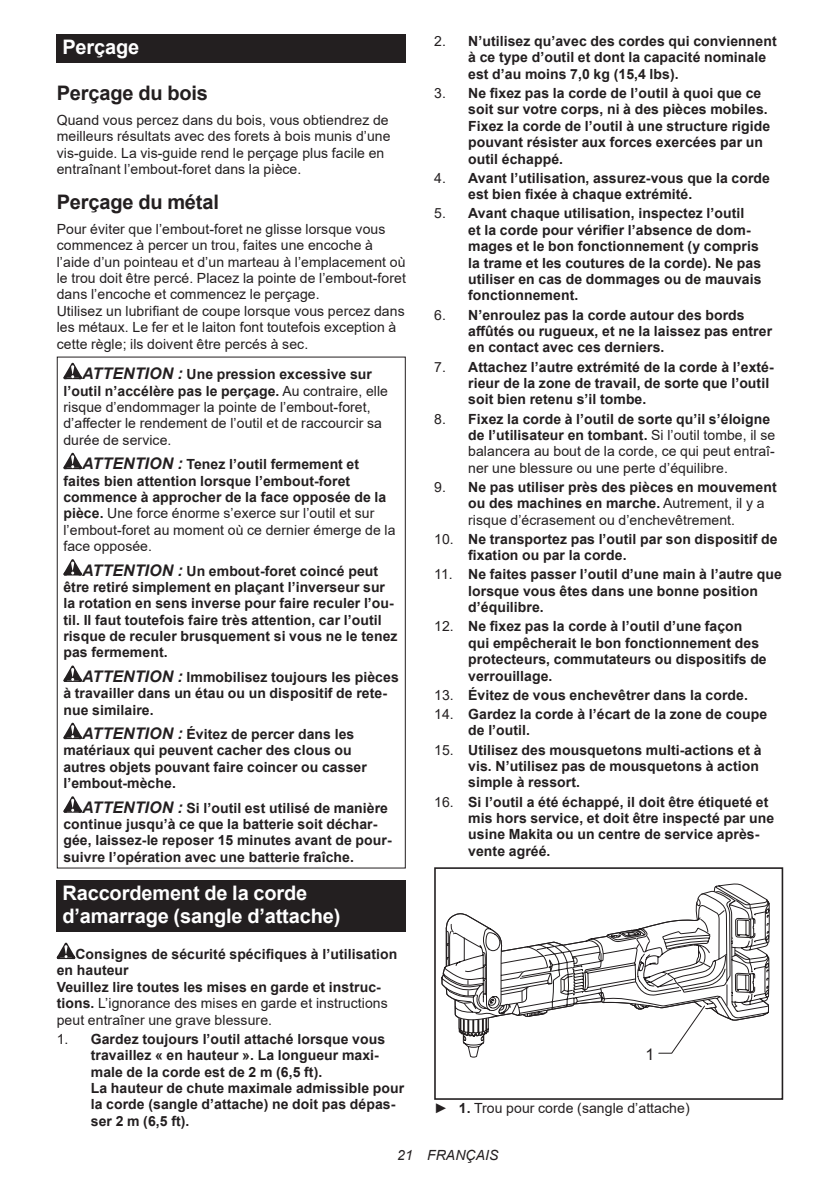
<style>
.page{position:relative;width:840px;height:1191px;background:#fff}
.page>*{position:absolute;margin:0;border:0;box-sizing:border-box;transform-origin:0 0}
.t1{font:700 20px/23.4px "Arial";letter-spacing:-.01em;color:#fff}
.t2{font:700 20px "Arial";letter-spacing:-.01em;color:#231f20}
.t3{font:16px "Arial";color:#231f20}
.t4{font:700 14px/16.4px "Arial";letter-spacing:.005em;color:#231f20}
.t5{font:14px/16.4px "Arial";letter-spacing:.005em;color:#231f20}
.t6{font:italic 14px "Arial";letter-spacing:.005em;color:#231f20}
.s1{font-weight:700;font-style:italic;font-size:16px}
.s2{font-weight:700}
.s3{font-style:italic;font-size:16px}
.s4{font-weight:400}
</style>
<div class="page">
<div style="left:57px;top:34px;width:348px;height:29px;background:#231f20"></div>
<svg style="left:63px;top:363px;width:19px;height:16px"></svg>
<svg style="left:63px;top:453px;width:19px;height:16px"></svg>
<svg style="left:63px;top:559px;width:19px;height:16px"></svg>
<svg style="left:63px;top:665px;width:19px;height:17px"></svg>
<svg style="left:63px;top:722px;width:19px;height:17px"></svg>
<svg style="left:63px;top:796px;width:19px;height:16px"></svg>
<div style="left:57px;top:880px;width:348px;height:51px;background:#231f20"></div>
<svg style="left:57px;top:942px;width:18px;height:17px"></svg>
<svg style="left:445px;top:913px;width:209px;height:144px"></svg>
<div style="left:434px;top:867px;width:348px;height:232px;border:2px solid #231f20"></div>
<svg style="left:654px;top:883px;width:115px;height:171px"></svg>
<h1 class="t1" style="left:62px;top:36px;width:78px">Perçage</h1>
<h1 class="t2" style="left:57px;top:79px;width:153px">Perçage du bois</h1>
<p class="t5" style="left:57px;top:112px;width:335px">Quand vous percez dans du bois, vous obtiendrez de meilleurs résultats avec des forets à bois munis d’une vis-guide. La vis-guide rend le perçage plus facile en entraînant l’embout-foret dans la pièce.</p>
<h1 class="t2" style="left:57px;top:188px;width:164px">Perçage du métal</h1>
<p class="t5" style="left:57px;top:221px;width:350px">Pour éviter que l’embout-foret ne glisse lorsque vous commencez à percer un trou, faites une encoche à l’aide d’un pointeau et d’un marteau à l’emplacement où le trou doit être percé. Placez la pointe de l’embout-foret dans l’encoche et commencez le perçage.<br>Utilisez un lubrifiant de coupe lorsque vous percez dans les métaux. Le fer et le laiton font toutefois exception à cette règle; ils doivent être percés à sec.</p>
<p class="t5" style="left:63px;top:366px;width:326px;text-indent:19px"><span class="s1">ATTENTION :</span> <span class="s2">Une pression excessive sur l’outil n’accélère pas le perçage.</span> Au contraire, elle risque d’endommager la pointe de l’embout-foret, d’affecter le rendement de l’outil et de raccourcir sa durée de service.</p>
<p class="t4" style="left:63px;top:456px;width:333px;text-indent:19px"><span class="s3">ATTENTION :</span> Tenez l’outil fermement et faites bien attention lorsque l’embout-foret commence à approcher de la face opposée de la pièce. <span class="s4">Une force énorme s’exerce sur l’outil et sur l’embout-foret au moment où ce dernier émerge de la face opposée.</span></p>
<p class="t4" style="left:63px;top:562px;width:335px;text-indent:19px"><span class="s3">ATTENTION :</span> Un embout-foret coincé peut être retiré simplement en plaçant l’inverseur sur la rotation en sens inverse pour faire reculer l’ou&shy;til. Il faut toutefois faire très attention, car l’outil risque de reculer brusquement si vous ne le tenez pas fermement.</p>
<p class="t4" style="left:63px;top:669px;width:337px;text-indent:19px"><span class="s3">ATTENTION :</span> Immobilisez toujours les pièces à travailler dans un étau ou un dispositif de rete&shy;nue similaire.</p>
<p class="t4" style="left:63px;top:726px;width:305px;text-indent:19px"><span class="s3">ATTENTION :</span> Évitez de percer dans les matériaux qui peuvent cacher des clous ou autres objets pouvant faire coincer ou casser l’embout-mèche.</p>
<p class="t4" style="left:63px;top:799px;width:329px;text-indent:19px"><span class="s3">ATTENTION :</span> Si l’outil est utilisé de manière continue jusqu’à ce que la batterie soit déchar&shy;gée, laissez-le reposer 15 minutes avant de pour&shy;suivre l’opération avec une batterie fraîche.</p>
<h1 class="t1" style="left:62px;top:881px;width:279px">Raccordement de la corde d’amarrage (sangle d’attache)</h1>
<p class="t4" style="left:57px;top:946px;width:342px;text-indent:19px">Consignes de sécurité spécifiques à l’utilisation en hauteur<br>Veuillez lire toutes les mises en garde et instruc&shy;tions. <span class="s4">L’ignorance des mises en garde et instructions peut entraîner une grave blessure.</span></p>
<p class="t4" style="left:91px;top:1030px;width:315px;text-indent:-34px"><span class="s4">1.</span> Gardez toujours l’outil attaché lorsque vous travaillez « en hauteur ». La longueur maxi&shy;male de la corde est de 2 m (6,5 ft).<br>La hauteur de chute maximale admissible pour la corde (sangle d’attache) ne doit pas dépas&shy;ser 2 m (6,5 ft).</p>
<p class="t4" style="left:468px;top:33px;width:310px;text-indent:-34px"><span class="s4">2.</span> N’utilisez qu’avec des cordes qui conviennent à ce type d’outil et dont la capacité nominale est d’au moins 7,0 kg (15,4 lbs).</p>
<p class="t4" style="left:468px;top:85px;width:303px;text-indent:-34px"><span class="s4">3.</span> Ne fixez pas la corde de l’outil à quoi que ce soit sur votre corps, ni à des pièces mobiles.<br>Fixez la corde de l’outil à une structure rigide pouvant résister aux forces exercées par un outil échappé.</p>
<p class="t4" style="left:468px;top:170px;width:303px;text-indent:-34px"><span class="s4">4.</span> Avant l’utilisation, assurez-vous que la corde est bien fixée à chaque extrémité.</p>
<p class="t4" style="left:468px;top:205px;width:295px;text-indent:-34px"><span class="s4">5.</span> Avant chaque utilisation, inspectez l’outil<br>et la corde pour vérifier l’absence de dom&shy;mages et le bon fonctionnement (y compris la trame et les coutures de la corde). Ne pas utiliser en cas de dommages ou de mauvais fonctionnement.</p>
<p class="t4" style="left:468px;top:306px;width:305px;text-indent:-34px"><span class="s4">6.</span> N’enroulez pas la corde autour des bords affûtés ou rugueux, et ne la laissez pas entrer en contact avec ces derniers.</p>
<p class="t4" style="left:468px;top:358px;width:307px;text-indent:-34px"><span class="s4">7.</span> Attachez l’autre extrémité de la corde à l’exté&shy;rieur de la zone de travail, de sorte que l’outil soit bien retenu s’il tombe.</p>
<p class="t5" style="left:468px;top:410px;width:308px;text-indent:-34px">8. <span class="s2">Fixez la corde à l’outil de sorte qu’il s’éloigne de l’utilisateur en tombant.</span> Si l’outil tombe, il se balancera au bout de la corde, ce qui peut entraî&shy;ner une blessure ou une perte d’équilibre.</p>
<p class="t4" style="left:468px;top:479px;width:310px;text-indent:-34px"><span class="s4">9.</span> Ne pas utiliser près des pièces en mouvement ou des machines en marche. <span class="s4">Autrement, il y a risque d’écrasement ou d’enchevêtrement.</span></p>
<p class="t4" style="left:468px;top:531px;width:311px;text-indent:-34px"><span class="s4">10.</span> Ne transportez pas l’outil par son dispositif de fixation ou par la corde.</p>
<p class="t4" style="left:468px;top:566px;width:315px;text-indent:-34px"><span class="s4">11.</span> Ne faites passer l’outil d’une main à l’autre que lorsque vous êtes dans une bonne position d’équilibre.</p>
<p class="t4" style="left:468px;top:618px;width:300px;text-indent:-34px"><span class="s4">12.</span> Ne fixez pas la corde à l’outil d’une façon qui empêcherait le bon fonctionnement des protecteurs, commutateurs ou dispositifs de verrouillage.</p>
<p class="t4" style="left:434px;top:687px;width:315px"><span class="s4">13.</span> Évitez de vous enchevêtrer dans la corde.</p>
<p class="t4" style="left:468px;top:706px;width:300px;text-indent:-34px"><span class="s4">14.</span> Gardez la corde à l’écart de la zone de coupe de l’outil.</p>
<p class="t4" style="left:468px;top:741px;width:295px;text-indent:-34px"><span class="s4">15.</span> Utilisez des mousquetons multi-actions et à vis. N’utilisez pas de mousquetons à action simple à ressort.</p>
<p class="t4" style="left:468px;top:793px;width:307px;text-indent:-34px"><span class="s4">16.</span> Si l’outil a été échappé, il doit être étiqueté et mis hors service, et doit être inspecté par une usine Makita ou un centre de service après&shy;vente agréé.</p>
<p class="t3" style="left:645px;top:1043px;width:10px">1</p>
<p class="t5" style="left:434px;top:1100px;width:257px">► <span class="s2">1.</span> Trou pour corde (sangle d’attache)</p>
<p class="t6" style="left:397px;top:1146px;width:103px">21 FRANÇAIS</p>
</div>
